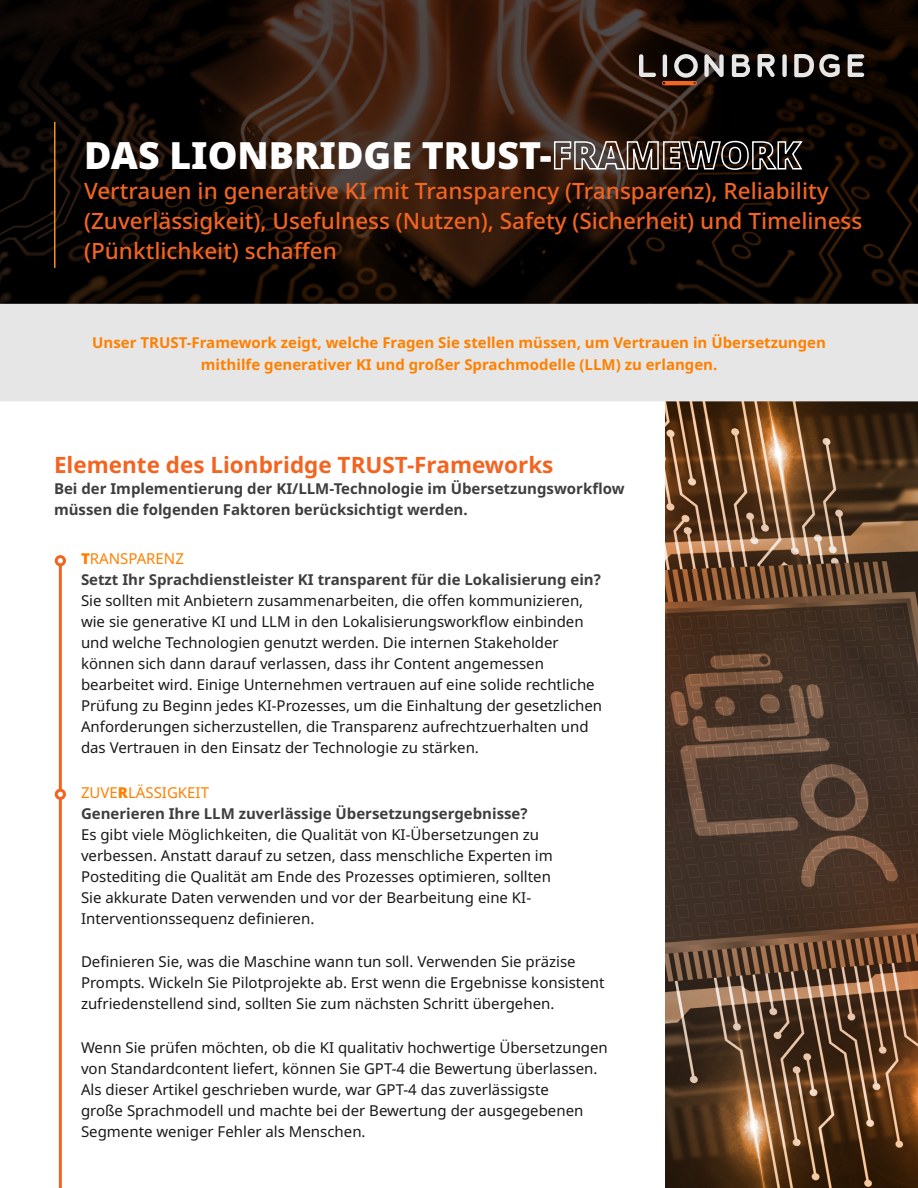
<style>
.page{position:relative;width:918px;height:1188px;background:#fff}
.page>*{position:absolute;margin:0;border:0;box-sizing:border-box;transform-origin:0 0}
.Lion_Intro{font:900 37.5px "Noto Sans";color:#fff}
.Lion_Contact_Us{font:500 22.5px/30px "Noto Sans";color:#f36421}
.Lion_Contact_Us-2{font:700 22.5px "Noto Sans";color:#f36421}
.Lion_Contact_Us-3{font:15px/21px "Noto Sans";color:#191919}
.Lion_Contact_Us-4{font:700 15px/21px "Noto Sans";color:#3e3e3f}
.Lion_Contact_Us-5{font:700 15px/22.5px "Noto Sans";color:#ff8000;text-align:center}
.Lion_Contact_Us-6{font:15px "Noto Sans";color:#ff8000}
.s1{font-weight:900}
</style>
<div class="page">
<svg style="left:0;top:0;width:918px;height:304px;background:#1a0e08"></svg>
<img style="left:666px;top:402px;width:252px;height:786px">
<svg style="left:639px;top:54px;width:17px;height:23px"></svg>
<svg style="left:704px;top:54px;width:20px;height:23px"></svg>
<svg style="left:732px;top:54px;width:18px;height:23px"></svg>
<svg style="left:758px;top:54px;width:17px;height:23px"></svg>
<svg style="left:782px;top:54px;width:5px;height:23px"></svg>
<svg style="left:662px;top:54px;width:36px;height:31px"></svg>
<svg style="left:794px;top:54px;width:46px;height:23px"></svg>
<svg style="left:848px;top:54px;width:16px;height:23px"></svg>
<div style="left:0;top:304px;width:918px;height:97px;background:#e6e6e6"></div>
<hr style="left:59px;top:563px;width:3px;height:625px;background:#f36421">
<div style="left:55px;top:555px;width:11px;height:11px;border:3px solid #f36421;border-radius:50%"></div>
<div style="left:56px;top:790px;width:8px;height:8px;background:#fff;border-radius:50%"></div>
<div style="left:55px;top:789px;width:11px;height:11px;border:3px solid #f36421;border-radius:50%"></div>
<hr style="left:54px;top:122px;width:2px;height:146px;background:#f7931d">
<p class="Lion_Intro" style="left:84px;top:134px;width:719px">DAS LIONBRIDGE TRUST-FRAMEWORK</p>
<p class="Lion_Contact_Us" style="left:84px;top:176px;width:780px">Vertrauen in generative KI mit Transparency (Transparenz), Reliability (Zuverlässigkeit), Usefulness (Nutzen), Safety (Sicherheit) und Timeliness (Pünktlichkeit) schaffen</p>
<p class="Lion_Contact_Us-5" style="left:92px;top:331px;width:735px">Unser TRUST-Framework zeigt, welche Fragen Sie stellen müssen, um Vertrauen in Übersetzungen mithilfe generativer KI und großer Sprachmodelle (LLM) zu erlangen.</p>
<p class="Lion_Contact_Us-2" style="left:54px;top:452px;width:501px">Elemente des Lionbridge TRUST-Frameworks</p>
<p class="Lion_Contact_Us-4" style="left:54px;top:478px;width:572px">Bei der Implementierung der KI/LLM-Technologie im Übersetzungsworkflow müssen die folgenden Faktoren berücksichtigt werden.</p>
<p class="Lion_Contact_Us-6" style="left:81px;top:550px;width:104px"><span class="s1">T</span>RANSPARENZ</p>
<p class="Lion_Contact_Us-4" style="left:81px;top:569px;width:521px">Setzt Ihr Sprachdienstleister KI transparent für die Lokalisierung ein?</p>
<p class="Lion_Contact_Us-3" style="left:81px;top:590px;width:523px">Sie sollten mit Anbietern zusammenarbeiten, die offen kommunizieren, wie sie generative KI und LLM in den Lokalisierungsworkflow einbinden und welche Technologien genutzt werden. Die internen Stakeholder können sich dann darauf verlassen, dass ihr Content angemessen bearbeitet wird. Einige Unternehmen vertrauen auf eine solide rechtliche Prüfung zu Beginn jedes KI-Prozesses, um die Einhaltung der gesetzlichen Anforderungen sicherzustellen, die Transparenz aufrechtzuerhalten und das Vertrauen in den Einsatz der Technologie zu stärken.</p>
<p class="Lion_Contact_Us-6" style="left:81px;top:784px;width:130px">ZUVE<span class="s1">R</span>LÄSSIGKEIT</p>
<p class="Lion_Contact_Us-4" style="left:81px;top:803px;width:448px">Generieren Ihre LLM zuverlässige Übersetzungsergebnisse?</p>
<p class="Lion_Contact_Us-3" style="left:81px;top:824px;width:473px">Es gibt viele Möglichkeiten, die Qualität von KI-Übersetzungen zu verbessen. Anstatt darauf zu setzen, dass menschliche Experten im Postediting die Qualität am Ende des Prozesses optimieren, sollten Sie akkurate Daten verwenden und vor der Bearbeitung eine KI-Interventionssequenz definieren.</p>
<p class="Lion_Contact_Us-3" style="left:81px;top:951px;width:525px">Definieren Sie, was die Maschine wann tun soll. Verwenden Sie präzise<br>Prompts. Wickeln Sie Pilotprojekte ab. Erst wenn die Ergebnisse konsistent zufriedenstellend sind, sollten Sie zum nächsten Schritt übergehen.</p>
<p class="Lion_Contact_Us-3" style="left:81px;top:1037px;width:528px">Wenn Sie prüfen möchten, ob die KI qualitativ hochwertige Übersetzungen von Standardcontent liefert, können Sie GPT-4 die Bewertung überlassen.<br>Als dieser Artikel geschrieben wurde, war GPT-4 das zuverlässigste<br>große Sprachmodell und machte bei der Bewertung der ausgegebenen Segmente weniger Fehler als Menschen.</p>
</div>
